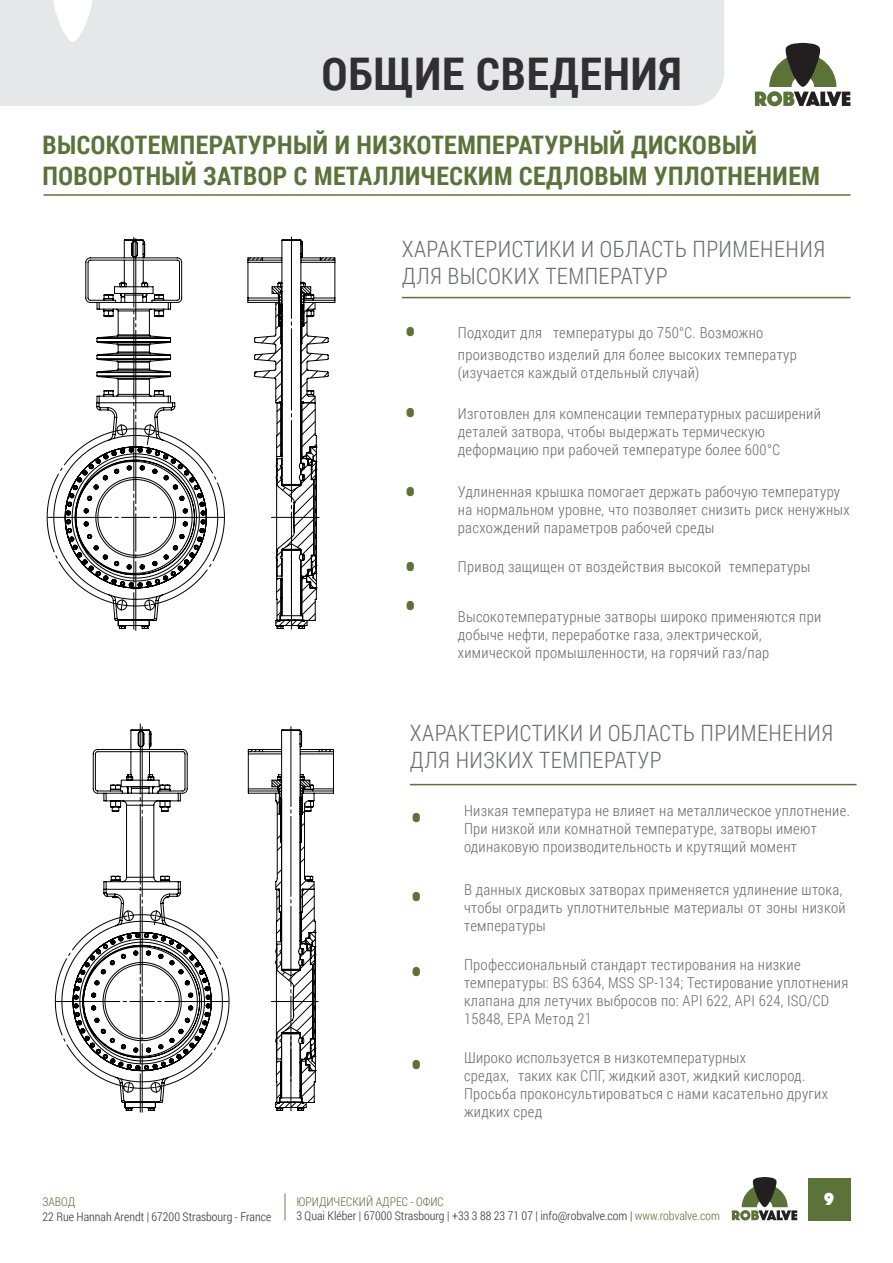
<style>
.page{position:relative;width:893px;height:1263px;background:#fff}
.page>*{position:absolute;margin:0;border:0;box-sizing:border-box;transform-origin:0 0}
.t1{font:700 45px "Roboto Condensed";letter-spacing:.02em;color:#312f30}
.t2{font:300 45px "Roboto Condensed";color:#5b7239}
.t3{font:700 25.5px/30.6px "Roboto Condensed";letter-spacing:.02em;color:#5b7239}
.t4{font:300 22.5px/27px "Roboto Condensed";letter-spacing:.02em;color:#6c6d70}
.t5{font:18px "Phosphate Solid";color:#fff}
.t6{font:300 15px/18px "Roboto Condensed";letter-spacing:.02em;color:#6c6d70}
.t7{font:300 12px "Roboto Condensed";color:#312f30}
.t8{font:300 12px "Roboto Condensed";color:#5b7239}
.s1{font-size:45px;color:#5b7239}
.s2{color:#5b7239}
</style>
<div class="page">
<hr style="left:44px;top:194px;width:806px;height:2px;background:#5b7239">
<div style="left:0;top:0;width:724px;height:106px;background:#e6e7e9"></div>
<svg style="left:755px;top:43px;width:95px;height:63px"></svg>
<svg style="left:52px;top:0;width:42px;height:42px"></svg>
<hr style="left:402px;top:297px;width:448px;height:1px;background:#5b7239">
<hr style="left:410px;top:784px;width:446px;height:1px;background:#5b7239">
<svg style="left:47px;top:236px;width:178px;height:394px"></svg>
<hr style="left:12px;top:712px;width:355px;height:1px;background:#000">
<hr style="left:632px;top:221px;width:1px;height:440px;background:#000">
<hr style="left:12px;top:221px;width:1px;height:440px;background:#000">
<hr style="left:12px;top:698px;width:355px;height:1px;background:#000">
<hr style="left:619px;top:221px;width:1px;height:440px;background:#000">
<hr style="left:12px;top:221px;width:355px;height:1px;background:#000">
<svg style="left:53px;top:239px;width:165px;height:390px"></svg>
<svg style="left:247px;top:236px;width:89px;height:393px"></svg>
<hr style="left:36px;top:1192px;width:330px;height:1px;background:#000">
<hr style="left:635px;top:705px;width:1px;height:439px;background:#000">
<hr style="left:36px;top:705px;width:1px;height:439px;background:#000">
<hr style="left:36px;top:1179px;width:330px;height:1px;background:#000">
<hr style="left:622px;top:705px;width:1px;height:439px;background:#000">
<hr style="left:36px;top:705px;width:330px;height:1px;background:#000">
<svg style="left:61px;top:729px;width:162px;height:382px"></svg>
<svg style="left:248px;top:726px;width:86px;height:385px"></svg>
<svg style="left:732px;top:1177px;width:65px;height:43px"></svg>
<div style="left:808px;top:1178px;width:42px;height:42px;background:#5b7239"></div>
<hr style="left:284px;top:1193px;width:2px;height:27px;background:#a0a987">
<p class="t1" style="left:322px;top:42px;width:361px">ОБЩИЕ СВЕДЕНИЯ</p>
<p class="t3" style="left:43px;top:129px;width:779px">ВЫСОКОТЕМПЕРАТУРНЫЙ И НИЗКОТЕМПЕРАТУРНЫЙ ДИСКОВЫЙ<br>ПОВОРОТНЫЙ ЗАТВОР С МЕТАЛЛИЧЕСКИМ СЕДЛОВЫМ УПЛОТНЕНИЕМ</p>
<p class="t4" style="left:402px;top:234px;width:425px">ХАРАКТЕРИСТИКИ И ОБЛАСТЬ ПРИМЕНЕНИЯ<br>ДЛЯ ВЫСОКИХ ТЕМПЕРАТУР</p>
<p class="t2" style="left:404px;top:301px;width:15px">•</p>
<p class="t6" style="left:458px;top:321px;width:340px;line-height:22.5px">Подходит для температуры до 750°C. Возможно производство изделий для более высоких температур</p>
<p class="t6" style="left:458px;top:364px;width:243px">(изучается каждый отдельный случай)</p>
<p class="t2" style="left:404px;top:382px;width:15px">•</p>
<p class="t6" style="left:458px;top:404px;width:365px">Изготовлен для компенсации температурных расширений деталей затвора, чтобы выдержать термическую деформацию при рабочей температуре более 600°C</p>
<p class="t2" style="left:404px;top:460px;width:15px">•</p>
<p class="t6" style="left:458px;top:482px;width:393px">Удлиненная крышка помогает держать рабочую температуру на нормальном уровне, что позволяет снизить риск ненужных расхождений параметров рабочей среды</p>
<p class="t6" style="left:404px;top:557px;width:408px"><span class="s1">•</span> Привод защищен от воздействия высокой температуры</p>
<p class="t2" style="left:404px;top:574px;width:15px">•</p>
<p class="t6" style="left:458px;top:607px;width:365px">Высокотемпературные затворы широко применяются при добыче нефти, переработке газа, электрической, химической промышленности, на горячий газ/пар</p>
<p class="t4" style="left:410px;top:718px;width:425px">ХАРАКТЕРИСТИКИ И ОБЛАСТЬ ПРИМЕНЕНИЯ<br>ДЛЯ НИЗКИХ ТЕМПЕРАТУР</p>
<p class="t6" style="left:464px;top:801px;width:387px;text-indent:-54px"><span class="s1">•</span> Низкая температура не влияет на металлическое уплотнение.<br>При низкой или комнатной температуре, затворы имеют</p>
<p class="t6" style="left:464px;top:837px;width:335px">одинаковую производительность и крутящий момент</p>
<p class="t2" style="left:410px;top:865px;width:15px">•</p>
<p class="t6" style="left:464px;top:880px;width:383px">В данных дисковых затворах применяется удлинение штока, чтобы оградить уплотнительные материалы от зоны низкой температуры</p>
<p class="t2" style="left:410px;top:940px;width:15px">•</p>
<p class="t6" style="left:464px;top:955px;width:386px">Профессиональный стандарт тестирования на низкие температуры: BS 6364, MSS SP-134; Тестирование уплотнения клапана для летучих выбросов по: API 622, API 624, ISO/CD 15848, EPA Метод 21</p>
<p class="t2" style="left:410px;top:1033px;width:15px">•</p>
<p class="t6" style="left:464px;top:1048px;width:365px">Широко используется в низкотемпературных<br>средах, таких как СПГ, жидкий азот, жидкий кислород.<br>Просьба проконсультироваться с нами касательно других жидких сред</p>
<p class="t8" style="left:43px;top:1194px;width:34px">ЗАВОД</p>
<p class="t7" style="left:43px;top:1208px;width:230px">22 Rue Hannah Arendt | 67200 Strasbourg - France</p>
<p class="t8" style="left:296px;top:1193px;width:149px">ЮРИДИЧЕСКИЙ АДРЕС - ОФИС</p>
<p class="t5" style="left:824px;top:1186px;width:11px">9</p>
<p class="t7" style="left:296px;top:1208px;width:425px">3 Quai Kléber | 67000 Strasbourg | +33 3 88 23 71 07 | info@robvalve.com | <span class="s2">www.robvalve.com</span></p>
</div>
